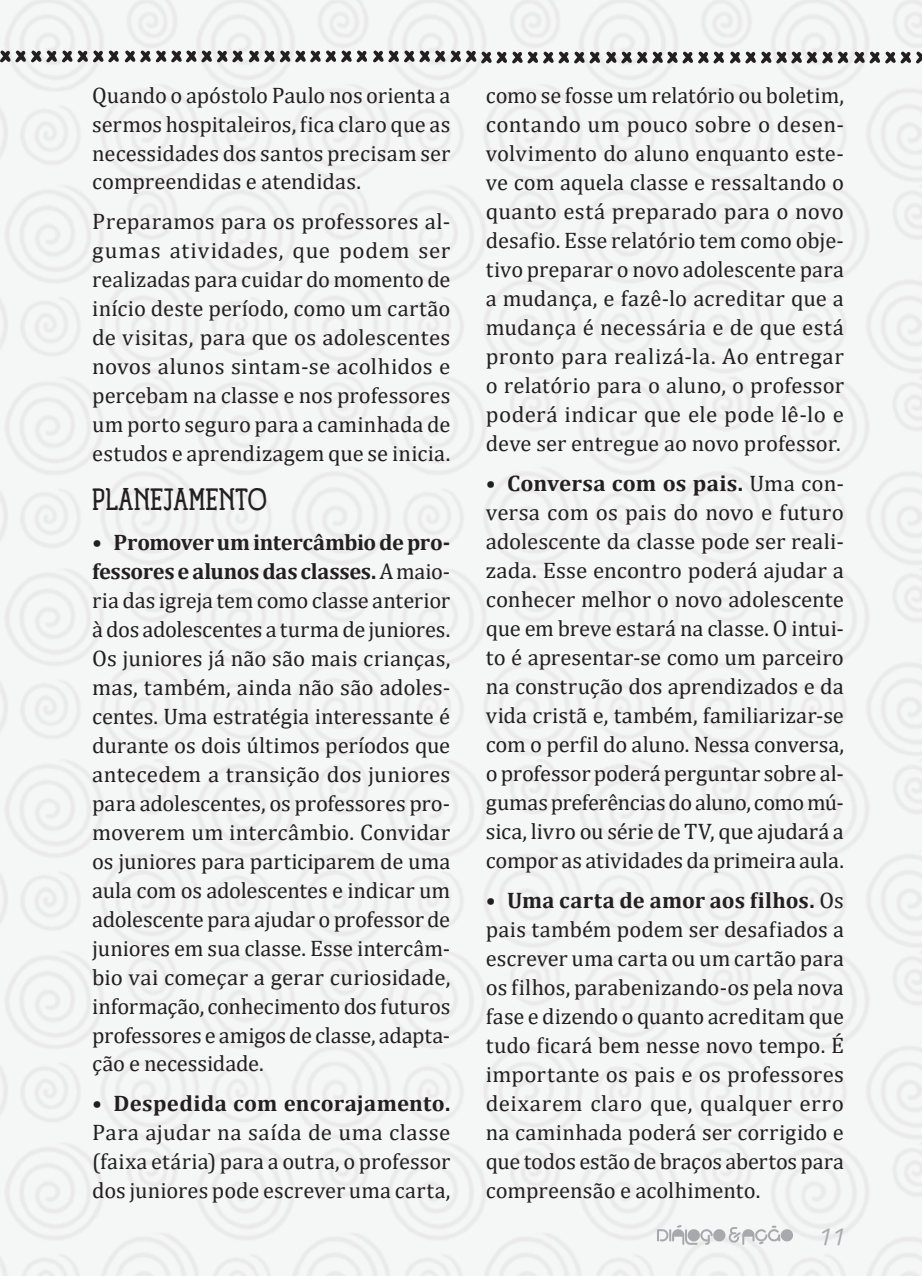
<style>
.page{position:relative;width:922px;height:1276px;background:#fff}
.page>*{position:absolute;margin:0;border:0;box-sizing:border-box;transform-origin:0 0}
.sub{font:30px "Panforte Serif";letter-spacing:.015em;color:#231f20}
.t1{font:italic 25px "Panefresco 400 wt";color:#a8a9ad}
.TEXTO{font:22.5px/29px "Cambria";color:#231f20;text-align:justify}
.s1{font-weight:700}
</style>
<div class="page">
<div style="left:0;top:0;width:921px;height:1276px;background:#f5f6f6"></div>
<svg style="left:0;top:50px;width:599px;height:14px"></svg>
<svg style="left:606px;top:51px;width:117px;height:13px"></svg>
<svg style="left:730px;top:51px;width:117px;height:13px"></svg>
<svg style="left:853px;top:51px;width:68px;height:13px"></svg>
<svg style="left:656px;top:1225px;width:136px;height:19px"></svg>
<p class="TEXTO" style="left:92px;top:80px;width:359px">Quando o apóstolo Paulo nos orienta a sermos hospitaleiros, fica claro que as necessidades dos santos precisam ser compreendidas e atendidas.</p>
<p class="TEXTO" style="left:92px;top:207px;width:359px">Preparamos para os professores al&shy;gumas atividades, que podem ser realizadas para cuidar do momento de início deste período, como um cartão de visitas, para que os adolescentes novos alunos sintam-se acolhidos e percebam na classe e nos professores um porto seguro para a caminhada de estudos e aprendizagem que se inicia.</p>
<p class="sub" style="left:92px;top:480px;width:177px">PLANEJAMENTO</p>
<p class="TEXTO" style="left:92px;top:527px;width:359px">• <span class="s1">Promover um intercâmbio de pro&shy;fessores e alunos das classes.</span> A maio&shy;ria das igreja tem como classe anterior à dos adolescentes a turma de juniores.<br>Os juniores já não são mais crianças, mas, também, ainda não são adoles&shy;centes. Uma estratégia interessante é durante os dois últimos períodos que antecedem a transição dos juniores para adolescentes, os professores pro&shy;moverem um intercâmbio. Convidar os juniores para participarem de uma aula com os adolescentes e indicar um adolescente para ajudar o professor de juniores em sua classe. Esse intercâm&shy;bio vai começar a gerar curiosidade, informação, conhecimento dos futuros professores e amigos de classe, adapta&shy;ção e necessidade.</p>
<p class="TEXTO" style="left:92px;top:1088px;width:359px">• <span class="s1">Despedida com encorajamento.<br></span>Para ajudar na saída de uma classe (faixa etária) para a outra, o professor dos juniores pode escrever uma carta,</p>
<p class="TEXTO" style="left:485px;top:80px;width:359px">como se fosse um relatório ou boletim, contando um pouco sobre o desen&shy;volvimento do aluno enquanto este&shy;ve com aquela classe e ressaltando o quanto está preparado para o novo desafio. Esse relatório tem como obje&shy;tivo preparar o novo adolescente para a mudança, e fazê-lo acreditar que a mudança é necessária e de que está pronto para realizá-la. Ao entregar o relatório para o aluno, o professor poderá indicar que ele pode lê-lo e deve ser entregue ao novo professor.</p>
<p class="TEXTO" style="left:485px;top:468px;width:359px">• <span class="s1">Conversa com os pais.</span> Uma con&shy;versa com os pais do novo e futuro adolescente da classe pode ser reali&shy;zada. Esse encontro poderá ajudar a conhecer melhor o novo adolescente que em breve estará na classe. O intui&shy;to é apresentar-se como um parceiro na construção dos aprendizados e da vida cristã e, também, familiarizar-se com o perfil do aluno. Nessa conversa, o professor poderá perguntar sobre al&shy;gumas preferências do aluno, como mú&shy;sica, livro ou série de TV, que ajudará a compor as atividades da primeira aula.</p>
<p class="TEXTO" style="left:485px;top:885px;width:359px">• <span class="s1">Uma carta de amor aos filhos.</span> Os pais também podem ser desafiados a escrever uma carta ou um cartão para os filhos, parabenizando-os pela nova fase e dizendo o quanto acreditam que tudo ficará bem nesse novo tempo. É importante os pais e os professores deixarem claro que, qualquer erro na caminhada poderá ser corrigido e que todos estão de braços abertos para compreensão e acolhimento.</p>
<p class="t1" style="left:817px;top:1217px;width:28px">11</p>
</div>
